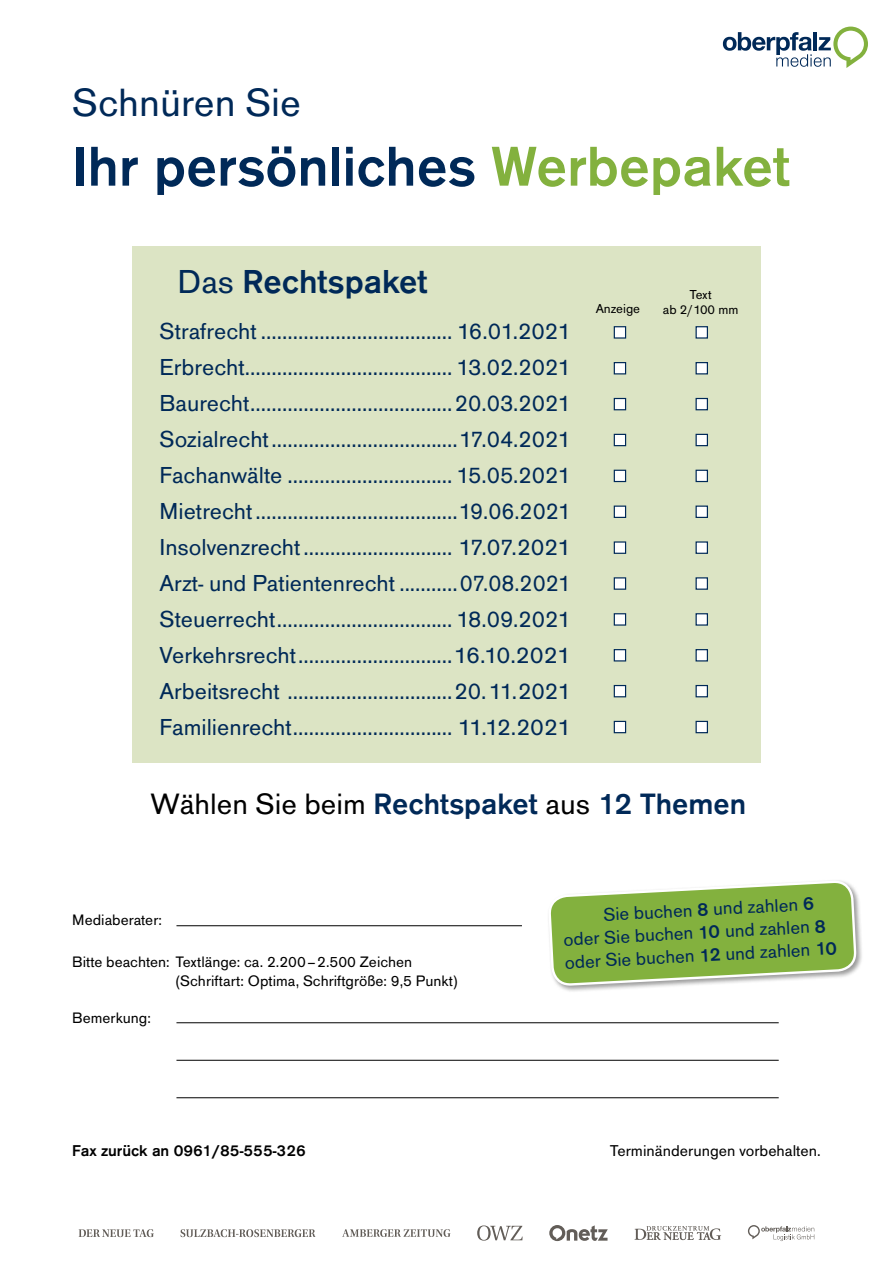
<style>
.page{position:relative;width:893px;height:1263px;background:#fff}
.page>*{position:absolute;margin:0;border:0;box-sizing:border-box;transform-origin:0 0}
.t1{font:600 58.2px "Ancona";color:#002958}
.t2{font:40.95px "Ancona";color:#002958}
.t3{font:600 34.5px "Ancona";color:#002958}
.t4{font:600 30.6px "Ancona";color:#002958}
.t5{font:24px/36px "Ancona";color:#002958;text-align:justify}
.t6{font:19.05px/23px "Ancona";color:#002958}
.t7{font:16.35px "Ancona";color:#000}
.t8{font:600 16.35px "Ancona";color:#000}
.t9{font:15.75px/18.9px "Ancona";color:#000}
.t10{font:13.5px/15px "Ancona";color:#000;text-align:center}
.s1{color:#83b13e}
.s2{font-weight:400}
.s3{font-weight:400;color:#000}
.s4{font-weight:600}
</style>
<div class="page">
<svg style="left:634px;top:1226px;width:87px;height:14px"></svg>
<svg style="left:181px;top:1229px;width:134px;height:8px"></svg>
<svg style="left:79px;top:1229px;width:75px;height:8px"></svg>
<svg style="left:342px;top:1229px;width:108px;height:8px"></svg>
<svg style="left:477px;top:1225px;width:46px;height:15px"></svg>
<svg style="left:549px;top:1225px;width:59px;height:16px"></svg>
<svg style="left:723px;top:27px;width:145px;height:41px"></svg>
<svg style="left:748px;top:1225px;width:66px;height:16px"></svg>
<div style="left:132px;top:247px;width:629px;height:516px;background:#dce4c4"></div>
<div style="left:614px;top:326px;width:12px;height:13px;background:#fff;border:1px solid #002958"></div>
<div style="left:614px;top:470px;width:12px;height:12px;background:#fff;border:1px solid #002958"></div>
<div style="left:614px;top:613px;width:12px;height:13px;background:#fff;border:1px solid #002958"></div>
<div style="left:614px;top:362px;width:12px;height:12px;background:#fff;border:1px solid #002958"></div>
<div style="left:614px;top:505px;width:12px;height:13px;background:#fff;border:1px solid #002958"></div>
<div style="left:614px;top:649px;width:12px;height:12px;background:#fff;border:1px solid #002958"></div>
<div style="left:614px;top:398px;width:12px;height:12px;background:#fff;border:1px solid #002958"></div>
<div style="left:614px;top:541px;width:12px;height:13px;background:#fff;border:1px solid #002958"></div>
<div style="left:614px;top:685px;width:12px;height:12px;background:#fff;border:1px solid #002958"></div>
<div style="left:614px;top:434px;width:12px;height:12px;background:#fff;border:1px solid #002958"></div>
<div style="left:614px;top:577px;width:12px;height:13px;background:#fff;border:1px solid #002958"></div>
<div style="left:614px;top:721px;width:12px;height:12px;background:#fff;border:1px solid #002958"></div>
<div style="left:695px;top:326px;width:13px;height:13px;background:#fff;border:1px solid #002958"></div>
<div style="left:695px;top:470px;width:13px;height:12px;background:#fff;border:1px solid #002958"></div>
<div style="left:695px;top:613px;width:13px;height:13px;background:#fff;border:1px solid #002958"></div>
<div style="left:695px;top:362px;width:13px;height:12px;background:#fff;border:1px solid #002958"></div>
<div style="left:695px;top:505px;width:13px;height:13px;background:#fff;border:1px solid #002958"></div>
<div style="left:695px;top:649px;width:13px;height:12px;background:#fff;border:1px solid #002958"></div>
<div style="left:695px;top:398px;width:13px;height:12px;background:#fff;border:1px solid #002958"></div>
<div style="left:695px;top:541px;width:13px;height:13px;background:#fff;border:1px solid #002958"></div>
<div style="left:695px;top:685px;width:13px;height:12px;background:#fff;border:1px solid #002958"></div>
<div style="left:695px;top:434px;width:13px;height:12px;background:#fff;border:1px solid #002958"></div>
<div style="left:695px;top:577px;width:13px;height:13px;background:#fff;border:1px solid #002958"></div>
<div style="left:695px;top:721px;width:13px;height:12px;background:#fff;border:1px solid #002958"></div>
<hr style="left:176px;top:925px;width:346px;height:1px;background:#000">
<hr style="left:176px;top:1022px;width:603px;height:1px;background:#000">
<hr style="left:176px;top:1060px;width:603px;height:1px;background:#000">
<hr style="left:176px;top:1097px;width:603px;height:1px;background:#000">
<div style="left:547px;top:879px;width:317px;height:114px;background:#000;opacity:.4"></div>
<svg style="left:549px;top:879px;width:307px;height:106px"></svg>
<h2 class="t2" style="left:72px;top:80px;width:230px">Schnüren Sie</h2>
<h1 class="t1" style="left:72px;top:134px;width:720px">Ihr persönliches <span class="s1">Werbepaket</span></h1>
<h3 class="t3" style="left:178px;top:262px;width:252px"><span class="s2">Das</span> Rechtspaket</h3>
<p class="t5" style="left:160px;top:314px;width:413px">Strafrecht .................................... 16.01.2021<br>Erbrecht.......................................13.02.2021<br>Baurecht......................................20.03.2021<br>Sozialrecht...................................17.04.2021<br>Fachanwälte ...............................15.05.2021<br>Mietrecht......................................19.06.2021<br>Insolvenzrecht............................ 17.07.2021<br>Arzt- und Patientenrecht ...........07.08.2021<br>Steuerrecht.................................18.09.2021<br>Verkehrsrecht.............................16.10.2021<br>Arbeitsrecht ...............................20.11.2021<br>Familienrecht.............................. 11.12.2021</p>
<p class="t10" style="left:596px;top:302px;width:46px">Anzeige</p>
<p class="t10" style="left:663px;top:287px;width:77px">Text<br>ab 2/100 mm</p>
<p class="t4" style="left:150px;top:786px;width:597px"><span class="s3">Wählen Sie beim</span> Rechtspaket <span class="s3">aus</span> 12 Themen</p>
<p class="t9" style="left:72px;top:911px;width:91px">Mediaberater:</p>
<p class="t9" style="left:176px;top:952px;width:283px;text-indent:-104px">Bitte beachten: Textlänge: ca. 2.200–2.500 Zeichen (Schriftart: Optima, Schriftgröße: 9,5 Punkt)</p>
<p class="t9" style="left:72px;top:1008px;width:80px">Bemerkung:</p>
<p class="t8" style="left:72px;top:1142px;width:235px">Fax zurück an 0961/85-555-326</p>
<p class="t6" style="left:562px;top:905px;width:274px;text-indent:41px;rotate:-3deg">Sie buchen <span class="s4">8</span> und zahlen <span class="s4">6 </span>oder Sie buchen <span class="s4">10</span> und zahlen <span class="s4">8 </span>oder Sie buchen <span class="s4">12</span> und zahlen <span class="s4">10</span></p>
<p class="t7" style="left:610px;top:1142px;width:212px">Terminänderungen vorbehalten.</p>
</div>
